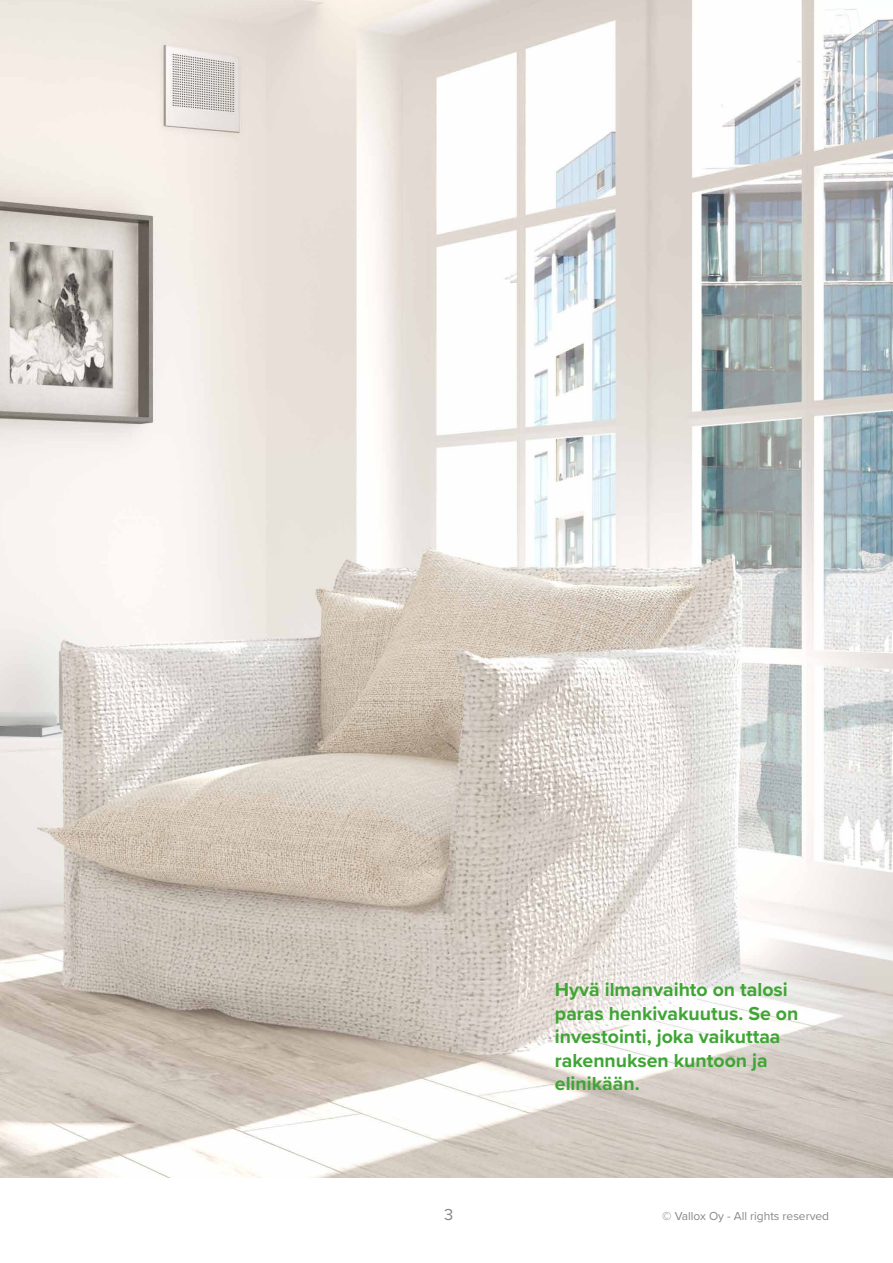
<style>
.page{position:relative;width:893px;height:1263px;background:#fff}
.page>*{position:absolute;margin:0;border:0;box-sizing:border-box;transform-origin:0 0}
.t1{font:700 19.5px/23.4px "Proxima Nova";color:#3fa535}
.t2{font:16.5px "Proxima Nova";color:#878787}
.t3{font:12px "Proxima Nova";color:#878787}
</style>
<div class="page">
<img style="left:0;top:0;width:893px;height:1177px">
<p class="t1" style="left:555px;top:978px;width:245px">Hyvä ilmanvaihto on talosi paras henkivakuutus. Se on investointi, joka vaikuttaa rakennuksen kuntoon ja elinikään.</p>
<p class="t2" style="left:444px;top:1202px;width:11px">3</p>
<p class="t3" style="left:662px;top:1207px;width:168px">© Vallox Oy - All rights reserved</p>
</div>
